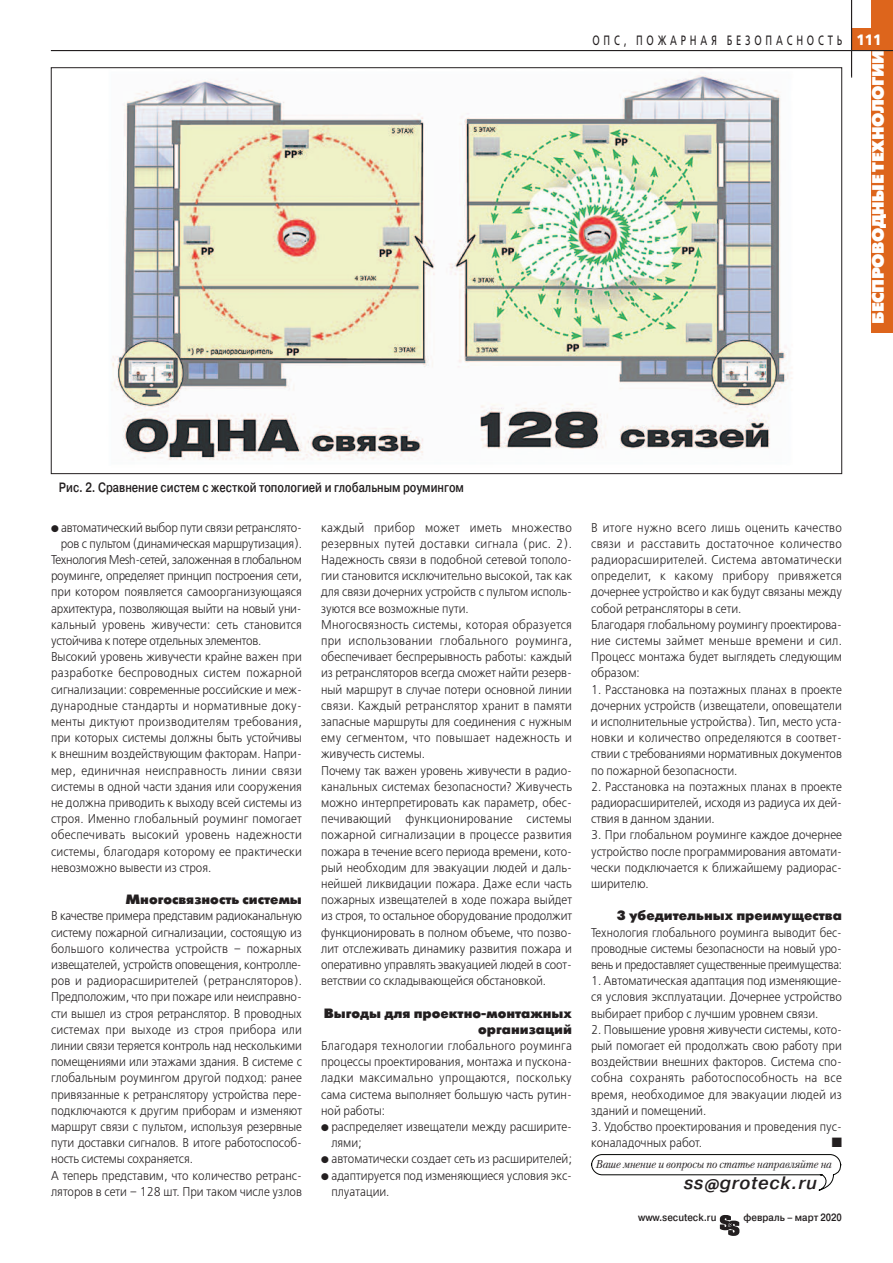
<style>
.page{position:relative;width:893px;height:1263px;background:#fff}
.page>*{position:absolute;margin:0;border:0;box-sizing:border-box;transform-origin:0 0}
.t1{font:italic 500 18px "Pragmatica";letter-spacing:.035em;color:#231f20}
.t2{font:16.5px "Futura Futuris X";letter-spacing:-.03em;color:#fff}
.t3{font:13.5px/16.2px "Futura Futuris X";color:#231f20;text-align:right}
.t4{font:500 13.5px "Pragmatica";color:#231f20;scale:.8 1}
.t5{font:13.5px "Free Set";letter-spacing:.4em;color:#231f20;scale:.7 1}
.t6{font:13.5px "Zapf Dingbats ITC";color:#231f20}
.t7{font:300 12.75px/16.2px "Free Set";color:#231f20;text-align:justify;scale:.9 1}
.t8{font:300 12.75px/16.2px "Free Set";letter-spacing:.02em;color:#231f20;scale:.9 1}
.t9{font:300 12.75px "Free Set";letter-spacing:-.02em;color:#231f20;scale:.9 1}
.t10{font:300 12.75px "Free Set";letter-spacing:.025em;color:#231f20;scale:.9 1}
.t11{font:300 12.75px/16.2px "Free Set";color:#231f20;text-align:justify;scale:.87 1}
.t12{font:300 12.75px "Free Set";letter-spacing:-.03em;color:#231f20;scale:.9 1}
.t13{font:italic 11.25px "Petersburg";letter-spacing:-.015em;color:#231f20;scale:.96 1}
.t14{font:500 10.5px "Pragmatica";color:#231f20;scale:.9 1}
.s1{font-weight:700;font-size:15px;color:#fff}
</style>
<div class="page">
<svg style="left:720px;top:1215px;width:19px;height:21px"></svg>
<div style="left:852px;top:29px;width:41px;height:21px;background:#dd651c"></div>
<div style="left:872px;top:0;width:21px;height:333px;background:#dd651c"></div>
<hr style="left:51px;top:50px;width:842px;height:1px;background:#231f20">
<hr style="left:851px;top:0;width:1px;height:78px;background:#231f20">
<svg style="left:591px;top:1154px;width:250px;height:37px"></svg>
<img style="left:112px;top:75px;width:681px;height:385px">
<p class="t5" style="left:592px;top:33px;width:414px">ОПС, ПОЖАРНАЯ БЕЗОПАСНОСТЬ <span class="s1">111</span></p>
<p class="t2" style="left:872px;top:324px;width:276px;rotate:-90deg">БЕСПРОВОДНЫЕ ТЕХНОЛОГИИ</p>
<p class="t4" style="left:59px;top:482px;width:508px">Рис. 2. Сравнение систем с жесткой топологией и глобальным роумингом</p>
<p class="t9" style="left:51px;top:520px;width:280px">● автоматический выбор пути связи ретранслято-</p>
<p class="t7" style="left:61px;top:535px;width:269px">ров с пультом (динамическая маршрутизация).</p>
<p class="t12" style="left:51px;top:552px;width:280px">Технология Mesh-сетей, заложенная в глобальном</p>
<p class="t9" style="left:51px;top:568px;width:280px">роуминге, определяет принцип построения сети,</p>
<p class="t7" style="left:51px;top:584px;width:280px">при котором появляется самоорганизующаяся</p>
<p class="t9" style="left:51px;top:601px;width:280px">архитектура, позволяющая выйти на новый уни-</p>
<p class="t7" style="left:51px;top:616px;width:280px">кальный уровень живучести: сеть становится</p>
<p class="t9" style="left:51px;top:633px;width:235px">устойчива к потере отдельных элементов.</p>
<p class="t7" style="left:51px;top:649px;width:280px">Высокий уровень живучести крайне важен при</p>
<p class="t10" style="left:51px;top:665px;width:280px">разработке беспроводных систем пожарной</p>
<p class="t7" style="left:51px;top:681px;width:280px">сигнализации: современные российские и меж-</p>
<p class="t8" style="left:51px;top:697px;width:280px">дународные стандарты и нормативные доку-</p>
<p class="t10" style="left:51px;top:714px;width:280px">менты диктуют производителям требования,</p>
<p class="t7" style="left:51px;top:730px;width:280px">при которых системы должны быть устойчивы</p>
<p class="t7" style="left:51px;top:746px;width:280px">к внешним воздействующим факторам. Напри-</p>
<p class="t10" style="left:51px;top:763px;width:280px">мер, единичная неисправность линии связи</p>
<p class="t7" style="left:51px;top:778px;width:280px">системы в одной части здания или сооружения</p>
<p class="t7" style="left:51px;top:794px;width:280px">не должна приводить к выходу всей системы из</p>
<p class="t7" style="left:51px;top:811px;width:280px">строя. Именно глобальный роуминг помогает</p>
<p class="t10" style="left:51px;top:827px;width:280px">обеспечивать высокий уровень надежности</p>
<p class="t7" style="left:51px;top:843px;width:280px">системы, благодаря которому ее практически</p>
<p class="t7" style="left:51px;top:859px;width:180px">невозможно вывести из строя.</p>
<p class="t3" style="left:126px;top:893px;width:177px">Многосвязность системы</p>
<p class="t7" style="left:51px;top:908px;width:280px;text-align:left">В качестве примера представим радиоканальную систему пожарной сигнализации, состоящую из большого количества устройств – пожарных извещателей, устройств оповещения, контролле&shy;ров и радиорасширителей (ретрансляторов).<br>Предположим, что при пожаре или неисправно&shy;сти вышел из строя ретранслятор. В проводных системах при выходе из строя прибора или линии связи теряется контроль над несколькими помещениями или этажами здания. В системе с глобальным роумингом другой подход: ранее привязанные к ретранслятору устройства пере&shy;подключаются к другим приборам и изменяют маршрут связи с пультом, используя резервные пути доставки сигналов. В итоге работоспособ&shy;ность системы сохраняется.<br>А теперь представим, что количество ретранс&shy;ляторов в сети – 128 шт. При таком числе узлов</p>
<p class="t7" style="left:321px;top:519px;width:280px;text-align:left">каждый прибор может иметь множество резервных путей доставки сигнала (рис. 2).<br>Надежность связи в подобной сетевой тополо&shy;гии становится исключительно высокой, так как для связи дочерних устройств с пультом исполь&shy;зуются все возможные пути.<br>Многосвязность системы, которая образуется при использовании глобального роуминга, обеспечивает беспрерывность работы: каждый из ретрансляторов всегда сможет найти резерв&shy;ный маршрут в случае потери основной линии связи. Каждый ретранслятор хранит в памяти запасные маршруты для соединения с нужным ему сегментом, что повышает надежность и живучесть системы.<br>Почему так важен уровень живучести в радио&shy;канальных системах безопасности? Живучесть можно интерпретировать как параметр, обес&shy;печивающий функционирование системы пожарной сигнализации в процессе развития пожара в течение всего периода времени, кото&shy;рый необходим для эвакуации людей и даль&shy;нейшей ликвидации пожара. Даже если часть пожарных извещателей в ходе пожара выйдет из строя, то остальное оборудование продолжит функционировать в полном объеме, что позво&shy;лит отслеживать динамику развития пожара и оперативно управлять эвакуацией людей в соот&shy;ветствии со складывающейся обстановкой.</p>
<p class="t3" style="left:324px;top:1006px;width:250px">Выгоды для проектно-монтажных организаций</p>
<p class="t7" style="left:321px;top:1037px;width:280px">Благодаря технологии глобального роуминга процессы проектирования, монтажа и пускона&shy;ладки максимально упрощаются, поскольку сама система выполняет большую часть рутин&shy;ной работы:</p>
<p class="t7" style="left:331px;top:1118px;width:269px;text-indent:-10px">● распределяет извещатели между расширите&shy;лями;</p>
<p class="t7" style="left:321px;top:1151px;width:280px">● автоматически создает сеть из расширителей;</p>
<p class="t7" style="left:331px;top:1167px;width:269px;text-indent:-10px">● адаптируется под изменяющиеся условия экс&shy;плуатации.</p>
<p class="t8" style="left:591px;top:519px;width:280px">В итоге нужно всего лишь оценить качество связи и расставить достаточное количество радиорасширителей. Система автоматически определит, к какому прибору привяжется дочернее устройство и как будут связаны между собой ретрансляторы в сети.<br>Благодаря глобальному роумингу проектирова&shy;ние системы займет меньше времени и сил.<br>Процесс монтажа будет выглядеть следующим образом:</p>
<p class="t7" style="left:591px;top:681px;width:280px">1. Расстановка на поэтажных планах в проекте дочерних устройств (извещатели, оповещатели и исполнительные устройства). Тип, место уста&shy;новки и количество определяются в соответ&shy;ствии с требованиями нормативных документов по пожарной безопасности.</p>
<p class="t7" style="left:591px;top:778px;width:280px">2. Расстановка на поэтажных планах в проекте радиорасширителей, исходя из радиуса их дей&shy;ствия в данном здании.</p>
<p class="t7" style="left:591px;top:827px;width:280px">3. При глобальном роуминге каждое дочернее устройство после программирования автомати&shy;чески подключается к ближайшему радиорас&shy;ширителю.</p>
<p class="t3" style="left:617px;top:909px;width:226px">3 убедительных преимущества</p>
<p class="t11" style="left:591px;top:924px;width:290px">Технология глобального роуминга выводит бес&shy;проводные системы безопасности на новый уро&shy;вень и предоставляет существенные преимущества:</p>
<p class="t7" style="left:591px;top:973px;width:280px">1. Автоматическая адаптация под изменяющие&shy;ся условия эксплуатации. Дочернее устройство выбирает прибор с лучшим уровнем связи.</p>
<p class="t7" style="left:591px;top:1021px;width:280px">2. Повышение уровня живучести системы, кото&shy;рый помогает ей продолжать свою работу при воздействии внешних факторов. Система спо&shy;собна сохранять работоспособность на все время, необходимое для эвакуации людей из зданий и помещений.</p>
<p class="t7" style="left:591px;top:1118px;width:280px">3. Удобство проектирования и проведения пус&shy;коналадочных работ.</p>
<p class="t6" style="left:832px;top:1134px;width:12px">■</p>
<p class="t13" style="left:596px;top:1160px;width:248px">Ваше мнение и вопросы по статье направляйте на</p>
<h1 class="t1" style="left:684px;top:1176px;width:135px">ss@groteck.ru</h1>
<p class="t14" style="left:638px;top:1213px;width:89px">www.secuteck.ru</p>
<p class="t14" style="left:744px;top:1213px;width:111px">февраль – март 2020</p>
</div>
